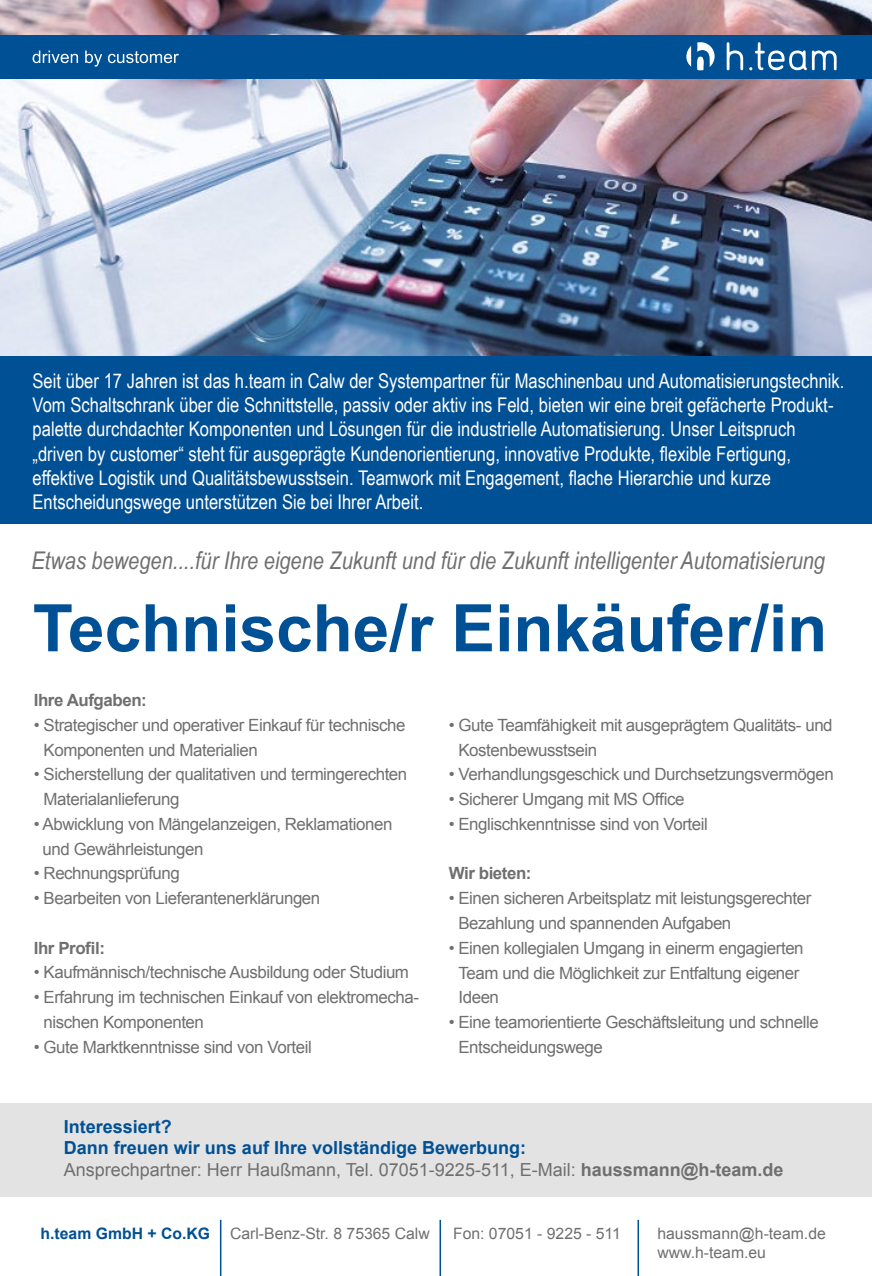
<style>
.page{position:relative;width:872px;height:1276px;background:#fff}
.page>*{position:absolute;margin:0;border:0;box-sizing:border-box;transform-origin:0 0}
.t1{font:700 65.7px "Arial";color:#005095}
.t2{font:italic 24.3px "Arial Narrow";color:#706f6f}
.t3{font:20.25px/24.3px "Arial Narrow";color:#fff}
.t4{font:700 18px/21.6px "Arial";color:#005095}
.t5{font:16.88px/24.8px "Arial";letter-spacing:-.025em;color:#706f6f}
.t6{font:700 16.88px "Arial";letter-spacing:-.025em;color:#706f6f}
.t7{font:15.75px/18.9px "Arial";color:#706f6f}
.t8{font:700 15.75px "Arial";color:#005095}
.s1{font-weight:400;color:#706f6f}
.s2{color:#706f6f}
</style>
<div class="page">
<div style="left:0;top:1103px;width:871px;height:93px;background:#e3e3e3"></div>
<img style="left:0;top:0;width:871px;height:356px">
<div style="left:0;top:35px;width:871px;height:44px;background:#005095"></div>
<svg style="left:726px;top:42px;width:17px;height:28px"></svg>
<svg style="left:749px;top:42px;width:87px;height:28px"></svg>
<svg style="left:686px;top:42px;width:28px;height:28px"></svg>
<svg style="left:33px;top:51px;width:146px;height:16px"></svg>
<div style="left:0;top:356px;width:871px;height:168px;background:#005095"></div>
<hr style="left:220px;top:1219px;width:1px;height:57px;background:#005095">
<hr style="left:439px;top:1219px;width:2px;height:57px;background:#005095">
<hr style="left:637px;top:1219px;width:1px;height:57px;background:#005095">
<p class="t3" style="left:33px;top:368px;width:813px">Seit über 17 Jahren ist das h.team in Calw der Systempartner für Maschinenbau und Automatisierungstechnik.<br>Vom Schaltschrank über die Schnittstelle, passiv oder aktiv ins Feld, bieten wir eine breit gefächerte Produkt&shy;palette durchdachter Komponenten und Lösungen für die industrielle Automatisierung. Unser Leitspruch „driven by customer“ steht für ausgeprägte Kundenorientierung, innovative Produkte, flexible Fertigung, effektive Logistik und Qualitätsbewusstsein. Teamwork mit Engagement, flache Hierarchie und kurze Entscheidungswege unterstützen Sie bei Ihrer Arbeit.</p>
<h2 class="t2" style="left:32px;top:543px;width:794px">Etwas bewegen....für Ihre eigene Zukunft und für die Zukunft intelligenter Automatisierung</h2>
<h1 class="t1" style="left:33px;top:585px;width:795px">Technische/r Einkäufer/in</h1>
<p class="t6" style="left:34px;top:689px;width:114px">Ihre Aufgaben:</p>
<p class="t5" style="left:44px;top:713px;width:363px;text-indent:-10px">• Strategischer und operativer Einkauf für technische<br>Komponenten und Materialien</p>
<p class="t5" style="left:44px;top:762px;width:365px;text-indent:-10px">• Sicherstellung der qualitativen und termingerechten<br>Materialanlieferung</p>
<p class="t5" style="left:43px;top:812px;width:351px;text-indent:-9px">• Abwicklung von Mängelanzeigen, Reklamationen und Gewährleistungen</p>
<p class="t5" style="left:34px;top:861px;width:148px">• Rechnungsprüfung</p>
<p class="t5" style="left:34px;top:886px;width:288px">• Bearbeiten von Lieferantenerklärungen</p>
<p class="t6" style="left:34px;top:936px;width:73px">Ihr Profil:</p>
<p class="t5" style="left:34px;top:960px;width:376px">• Kaufmännisch/technische Ausbildung oder Studium</p>
<p class="t5" style="left:44px;top:985px;width:377px;text-indent:-10px">• Erfahrung im technischen Einkauf von elektromecha&shy;nischen Komponenten</p>
<p class="t5" style="left:34px;top:1034px;width:279px">• Gute Marktkenntnisse sind von Vorteil</p>
<p class="t5" style="left:458px;top:713px;width:375px;text-indent:-10px">• Gute Teamfähigkeit mit ausgeprägtem Qualitäts- und<br>Kostenbewusstsein</p>
<p class="t5" style="left:448px;top:762px;width:386px">• Verhandlungsgeschick und Durchsetzungsvermögen</p>
<p class="t5" style="left:448px;top:787px;width:237px">• Sicherer Umgang mit MS Office</p>
<p class="t5" style="left:448px;top:812px;width:260px">• Englischkenntnisse sind von Vorteil</p>
<p class="t6" style="left:448px;top:862px;width:84px">Wir bieten:</p>
<p class="t5" style="left:458px;top:886px;width:354px;text-indent:-10px">• Einen sicheren Arbeitsplatz mit leistungsgerechter<br>Bezahlung und spannenden Aufgaben</p>
<p class="t5" style="left:458px;top:935px;width:346px;text-indent:-10px">• Einen kollegialen Umgang in einerm engagierten<br>Team und die Möglichkeit zur Entfaltung eigener<br>Ideen</p>
<p class="t5" style="left:458px;top:1010px;width:362px;text-indent:-10px">• Eine teamorientierte Geschäftsleitung und schnelle<br>Entscheidungswege</p>
<p class="t4" style="left:64px;top:1116px;width:721px">Interessiert?<br>Dann freuen wir uns auf Ihre vollständige Bewerbung:<br><span class="s1">Ansprechpartner: Herr Haußmann, Tel. 07051-9225-511, E-Mail:</span> <span class="s2">haussmann@h-team.de</span></p>
<p class="t8" style="left:41px;top:1223px;width:171px">h.team GmbH + Co.KG</p>
<p class="t7" style="left:230px;top:1224px;width:201px">Carl-Benz-Str. 8 75365 Calw</p>
<p class="t7" style="left:453px;top:1224px;width:169px">Fon: 07051 - 9225 - 511</p>
<p class="t7" style="left:657px;top:1224px;width:170px">haussmann@h-team.de www.h-team.eu</p>
</div>
